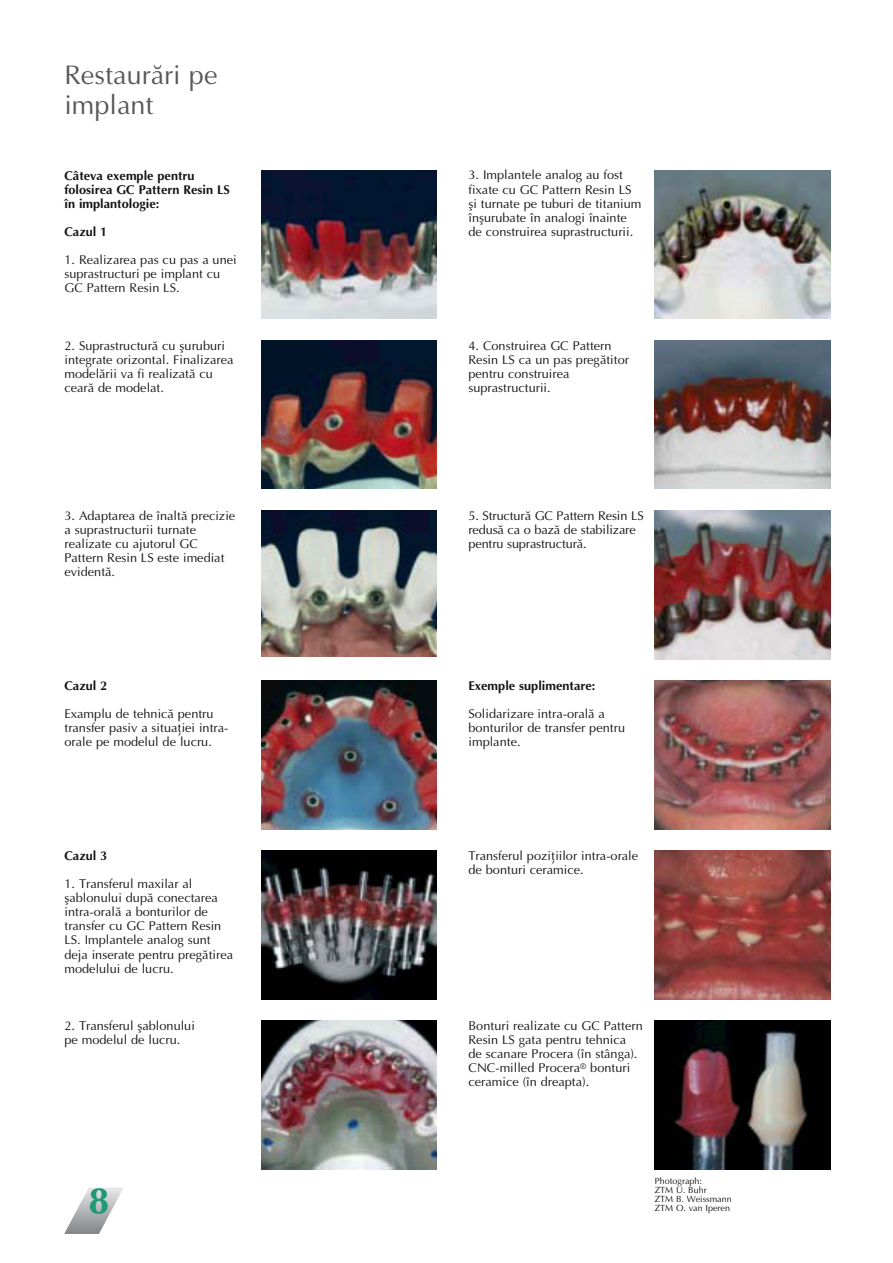
<style>
.page{position:relative;width:893px;height:1263px;background:#fff}
.page>*{position:absolute;margin:0;border:0;box-sizing:border-box;transform-origin:0 0}
.t1{font:700 36px "Optima BQ";color:#209979}
.t2{font:27px/30px "Optima L ROM";color:#57585b}
.t3{font:12.75px/14.1px "Optima L ROM";color:#151515}
.t4{font:12.75px/14.1px "Optima Bold L ROM";color:#151515}
.t5{font:9px/9px "Optima L ROM";color:#151515}
</style>
<div class="page">
<hr style="left:64px;top:1234px;width:36px;height:1px;background:#828487">
<hr style="left:64px;top:1233px;width:37px;height:1px;background:#838589">
<hr style="left:64px;top:1232px;width:37px;height:1px;background:#86878b">
<hr style="left:64px;top:1231px;width:38px;height:1px;background:#88898c">
<hr style="left:65px;top:1230px;width:37px;height:1px;background:#8a8b8d">
<hr style="left:65px;top:1229px;width:38px;height:1px;background:#8b8d90">
<hr style="left:66px;top:1228px;width:37px;height:1px;background:#8d8f92">
<hr style="left:66px;top:1227px;width:38px;height:1px;background:#8e9093">
<hr style="left:67px;top:1226px;width:38px;height:1px;background:#919398">
<hr style="left:67px;top:1225px;width:38px;height:1px;background:#939599">
<hr style="left:68px;top:1224px;width:37px;height:1px;background:#95979b">
<hr style="left:68px;top:1223px;width:38px;height:1px;background:#96989c">
<hr style="left:69px;top:1223px;width:37px;height:1px;background:#9a9b9c">
<hr style="left:69px;top:1222px;width:38px;height:1px;background:#9a9b9e">
<hr style="left:69px;top:1221px;width:38px;height:1px;background:#9b9c9f">
<hr style="left:70px;top:1220px;width:38px;height:1px;background:#9da0a4">
<hr style="left:71px;top:1219px;width:37px;height:1px;background:#9fa1a5">
<hr style="left:71px;top:1218px;width:38px;height:1px;background:#a2a4a9">
<hr style="left:72px;top:1217px;width:37px;height:1px;background:#a4a8aa">
<hr style="left:72px;top:1216px;width:38px;height:1px;background:#a8a9ab">
<hr style="left:73px;top:1215px;width:37px;height:1px;background:#a9aaad">
<hr style="left:73px;top:1214px;width:38px;height:1px;background:#a9adae">
<hr style="left:74px;top:1213px;width:37px;height:1px;background:#acaeb3">
<hr style="left:74px;top:1212px;width:38px;height:1px;background:#afb1b4">
<hr style="left:75px;top:1211px;width:37px;height:1px;background:#b4b5b7">
<hr style="left:75px;top:1210px;width:38px;height:1px;background:#b4b5b7">
<hr style="left:76px;top:1209px;width:37px;height:1px;background:#b7b9bb">
<hr style="left:76px;top:1208px;width:38px;height:1px;background:#b9b8bb">
<hr style="left:77px;top:1207px;width:38px;height:1px;background:#bbbdc1">
<hr style="left:78px;top:1206px;width:37px;height:1px;background:#bebec2">
<hr style="left:78px;top:1205px;width:38px;height:1px;background:#bfc2c4">
<hr style="left:78px;top:1204px;width:38px;height:1px;background:#c0c4c5">
<hr style="left:79px;top:1203px;width:38px;height:1px;background:#c6c6c8">
<hr style="left:80px;top:1202px;width:37px;height:1px;background:#c7c8c9">
<hr style="left:80px;top:1201px;width:38px;height:1px;background:#c9cbcd">
<hr style="left:81px;top:1200px;width:37px;height:1px;background:#cacdce">
<hr style="left:81px;top:1199px;width:38px;height:1px;background:#ccced2">
<hr style="left:82px;top:1198px;width:37px;height:1px;background:#d2d2d4">
<hr style="left:82px;top:1197px;width:38px;height:1px;background:#d1d4d5">
<hr style="left:83px;top:1196px;width:37px;height:1px;background:#d6d7d8">
<hr style="left:83px;top:1195px;width:38px;height:1px;background:#d7d7d8">
<hr style="left:84px;top:1194px;width:37px;height:1px;background:#d9d9db">
<hr style="left:84px;top:1193px;width:38px;height:1px;background:#dadbdc">
<hr style="left:85px;top:1193px;width:37px;height:1px;background:#dcdde0">
<hr style="left:85px;top:1192px;width:37px;height:1px;background:#dde0e1">
<hr style="left:85px;top:1191px;width:38px;height:1px;background:#e0e1e2">
<hr style="left:86px;top:1190px;width:37px;height:1px;background:#e4e6e6">
<hr style="left:87px;top:1189px;width:36px;height:1px;background:#e7e5e7">
<hr style="left:87px;top:1188px;width:36px;height:1px;background:#e8eae9">
<img style="left:261px;top:170px;width:175px;height:149px">
<img style="left:261px;top:340px;width:175px;height:149px">
<img style="left:261px;top:510px;width:175px;height:146px">
<img style="left:261px;top:680px;width:175px;height:149px">
<img style="left:261px;top:850px;width:175px;height:149px">
<img style="left:261px;top:1020px;width:175px;height:149px">
<img style="left:654px;top:170px;width:176px;height:149px">
<img style="left:654px;top:340px;width:176px;height:149px">
<img style="left:654px;top:510px;width:176px;height:149px">
<img style="left:654px;top:680px;width:176px;height:149px">
<img style="left:654px;top:850px;width:176px;height:149px">
<img style="left:654px;top:1020px;width:176px;height:149px">
<h2 class="t2" style="left:64px;top:64px;width:154px">Restaurãri pe implant</h2>
<p class="t4" style="left:64px;top:170px;width:167px">Câteva exemple pentru folosirea GC Pattern Resin LS în implantologie:</p>
<p class="t4" style="left:64px;top:227px;width:44px">Cazul 1</p>
<p class="t3" style="left:64px;top:255px;width:174px">1. Realizarea pas cu pas a unei suprastructuri pe implant cu<br>GC Pattern Resin LS.</p>
<p class="t3" style="left:468px;top:170px;width:174px">3. Implantele analog au fost fixate cu GC Pattern Resin LS ºi turnate pe tuburi de titanium înºurubate în analogi înainte de construirea suprastructurii.</p>
<p class="t3" style="left:64px;top:340px;width:170px">2. Suprastructurã cu ºuruburi integrate orizontal. Finalizarea modelãrii va fi realizatã cu cearã de modelat.</p>
<p class="t3" style="left:468px;top:340px;width:162px">4. Construirea GC Pattern<br>Resin LS ca un pas pregãtitor pentru construirea suprastructurii.</p>
<p class="t3" style="left:64px;top:510px;width:172px">3. Adaptarea de înaltã precizie a suprastructurii turnate realizate cu ajutorul GC<br>Pattern Resin LS este imediat evidentã.</p>
<p class="t3" style="left:468px;top:510px;width:177px">5. Structurã GC Pattern Resin LS redusã ca o bazã de stabilizare pentru suprastructurã.</p>
<p class="t4" style="left:64px;top:680px;width:44px">Cazul 2</p>
<p class="t3" style="left:64px;top:709px;width:165px">Examplu de tehnicã pentru transfer pasiv a situañiei intra&shy;orale pe modelul de lucru.</p>
<p class="t4" style="left:468px;top:680px;width:128px">Exemple suplimentare:</p>
<p class="t3" style="left:468px;top:709px;width:158px">Solidarizare intra-oralã a bonturilor de transfer pentru implante.</p>
<p class="t4" style="left:64px;top:851px;width:44px">Cazul 3</p>
<p class="t3" style="left:64px;top:879px;width:170px">1. Transferul maxilar al ºablonului dupã conectarea intra-oralã a bonturilor de transfer cu GC Pattern Resin<br>LS. Implantele analog sunt deja inserate pentru pregãtirea modelului de lucru.</p>
<p class="t3" style="left:468px;top:850px;width:171px">Transferul poziñiilor intra-orale de bonturi ceramice.</p>
<p class="t3" style="left:64px;top:1021px;width:132px">2. Transferul ºablonului pe modelul de lucru.</p>
<p class="t3" style="left:468px;top:1021px;width:176px">Bonturi realizate cu GC Pattern<br>Resin LS gata pentru tehnica de scanare Procera (în stânga).<br>CNC-milled Procera<sup>®</sup> bonturi ceramice (în dreapta).</p>
<h1 class="t1" style="left:89px;top:1186px;width:21px">8</h1>
<p class="t5" style="left:654px;top:1178px;width:79px">Photograph:<br>ZTM U. Buhr<br>ZTM B. Weissmann<br>ZTM O. van Iperen</p>
</div>
